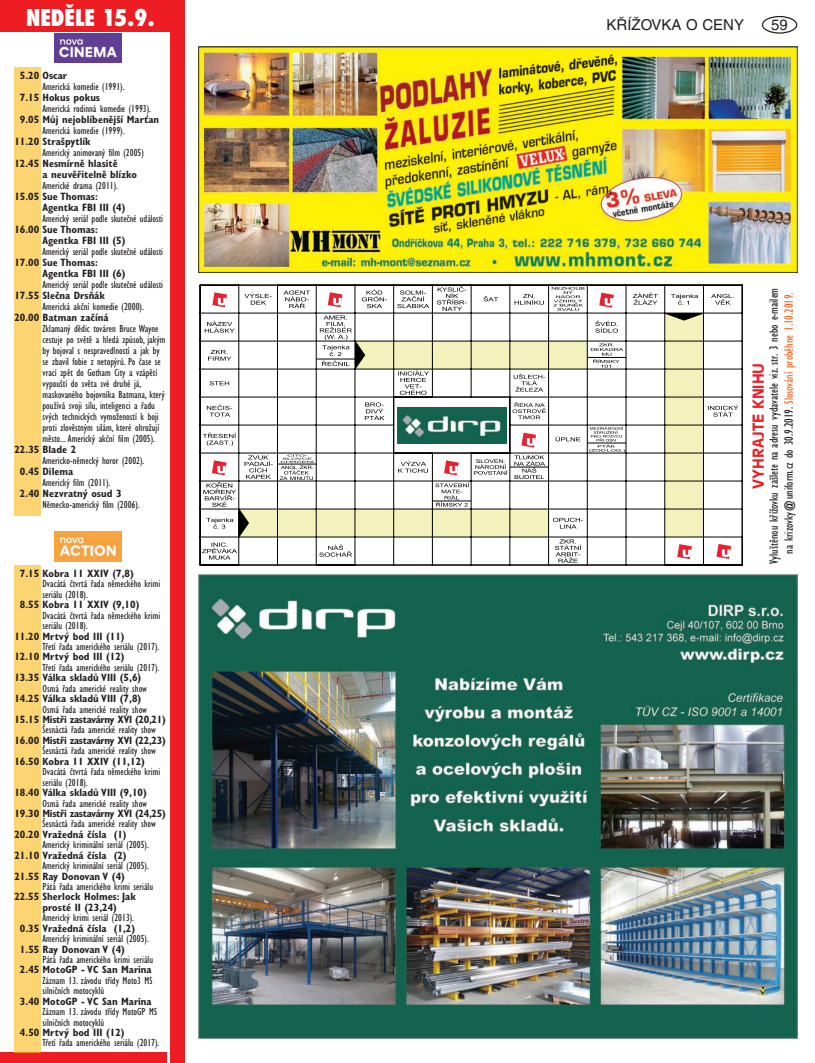
<style>
.page{position:relative;width:815px;height:1063px;background:#fff}
.page>*{position:absolute;margin:0;border:0;box-sizing:border-box;transform-origin:0 0}
.t1{font:800 condensed 22.5px "Futura";color:#fff}
.t2{font:15px "Helvetica CE";color:#231f20}
.t3{font:700 15px "Antique Olive CE";color:#ee1d23}
.t4{font:condensed 12.5px/15px "Gill Sans CE";color:#231f20;text-align:center}
.t5{font:condensed 10.62px/11px "Gill Sans CE";color:#231f20}
.t6{font:700 condensed 10.62px/11px "Gill Sans CE";color:#231f20}
.t7{font:700 condensed 10.62px "Gill Sans CE";letter-spacing:-.03em;color:#231f20}
.s1{color:#f36421}
</style>
<div class="page">
<div style="left:762px;top:16px;width:35px;height:18px;border:1px solid #231f20;border-radius:50%"></div>
<img style="left:198px;top:574px;width:599px;height:464px">
<img style="left:198px;top:46px;width:599px;height:227px">
<div style="left:0;top:0;width:184px;height:32px;background:#ee1d23"></div>
<img style="left:54px;top:34px;width:67px;height:29px">
<div style="left:170px;top:0;width:14px;height:1063px;background:#ee1d23"></div>
<div style="left:0;top:1052px;width:167px;height:11px;background:#ee1d23"></div>
<div style="left:14px;top:67px;width:27px;height:449px;background:#fdd472"></div>
<img style="left:54px;top:532px;width:67px;height:29px">
<div style="left:14px;top:565px;width:27px;height:487px;background:#fdd472"></div>
<div style="left:355px;top:509px;width:39px;height:28px;background:#f3f2bc"></div>
<svg style="left:633px;top:293px;width:25px;height:12px"></svg>
<div style="left:355px;top:341px;width:39px;height:28px;background:#f3f2bc"></div>
<hr style="left:626px;top:425px;width:39px;height:1px;background:#000001">
<hr style="left:355px;top:369px;width:39px;height:1px;background:#000001">
<hr style="left:355px;top:341px;width:39px;height:1px;background:#000001">
<hr style="left:626px;top:509px;width:39px;height:1px;background:#000001">
<hr style="left:626px;top:453px;width:39px;height:1px;background:#000001">
<hr style="left:626px;top:341px;width:39px;height:1px;background:#000001">
<hr style="left:626px;top:369px;width:39px;height:1px;background:#000001">
<hr style="left:355px;top:481px;width:39px;height:1px;background:#000001">
<hr style="left:355px;top:453px;width:39px;height:1px;background:#000001">
<hr style="left:355px;top:537px;width:39px;height:1px;background:#000001">
<hr style="left:355px;top:509px;width:39px;height:1px;background:#000001">
<hr style="left:626px;top:397px;width:39px;height:1px;background:#000001">
<hr style="left:626px;top:481px;width:39px;height:1px;background:#000001">
<hr style="left:626px;top:537px;width:39px;height:1px;background:#000001">
<hr style="left:239px;top:565px;width:38px;height:1px;background:#000001">
<hr style="left:394px;top:565px;width:38px;height:1px;background:#000001">
<hr style="left:587px;top:565px;width:39px;height:1px;background:#000001">
<hr style="left:471px;top:565px;width:39px;height:1px;background:#000001">
<hr style="left:355px;top:565px;width:39px;height:1px;background:#000001">
<hr style="left:432px;top:565px;width:39px;height:1px;background:#000001">
<hr style="left:626px;top:565px;width:39px;height:1px;background:#000001">
<hr style="left:510px;top:565px;width:39px;height:1px;background:#000001">
<hr style="left:355px;top:425px;width:39px;height:1px;background:#000001">
<hr style="left:355px;top:397px;width:39px;height:1px;background:#000001">
<hr style="left:200px;top:565px;width:39px;height:1px;background:#000001">
<hr style="left:355px;top:313px;width:39px;height:1px;background:#000001">
<hr style="left:355px;top:285px;width:39px;height:1px;background:#000001">
<hr style="left:626px;top:313px;width:39px;height:1px;background:#000001">
<hr style="left:626px;top:285px;width:39px;height:1px;background:#000001">
<hr style="left:703px;top:565px;width:39px;height:1px;background:#000001">
<hr style="left:665px;top:565px;width:38px;height:1px;background:#000001">
<hr style="left:316px;top:565px;width:39px;height:1px;background:#000001">
<hr style="left:549px;top:565px;width:38px;height:1px;background:#000001">
<hr style="left:277px;top:565px;width:39px;height:1px;background:#000001">
<svg style="left:200px;top:285px;width:187px;height:280px"></svg>
<svg style="left:393px;top:285px;width:234px;height:280px"></svg>
<svg style="left:664px;top:285px;width:79px;height:280px"></svg>
<img style="left:398px;top:407px;width:109px;height:36px">
<h1 class="t1" style="left:26px;top:2px;width:130px">NEDĚLE 15.9.</h1>
<p class="t6" style="left:20px;top:70px;width:49px">5.20 Oscar</p>
<p class="t5" style="left:43px;top:81px;width:84px">Americká komedie (1991).</p>
<p class="t6" style="left:20px;top:92px;width:82px">7.15 Hokus pokus</p>
<p class="t5" style="left:43px;top:103px;width:110px">Americká rodinná komedie (1993).</p>
<p class="t6" style="left:20px;top:114px;width:141px">9.05 Můj nejoblíbenější Marťan</p>
<p class="t5" style="left:43px;top:125px;width:84px">Americká komedie (1999).</p>
<p class="t6" style="left:14px;top:136px;width:78px">11.20 Strašpytlík</p>
<p class="t5" style="left:43px;top:147px;width:103px">Americký animovaný film (2005)</p>
<p class="t6" style="left:43px;top:158px;width:96px;text-indent:-28px">12.45 Nesmírně hlasitě<br>a neuvěřitelně blízko</p>
<p class="t5" style="left:43px;top:180px;width:77px">Americké drama (2011).</p>
<p class="t6" style="left:43px;top:191px;width:85px;text-indent:-28px">15.05 Sue Thomas:<br>Agentka FBI III (4)</p>
<p class="t5" style="left:43px;top:213px;width:122px">Americký seriál podle skutečné události</p>
<p class="t6" style="left:43px;top:224px;width:85px;text-indent:-28px">16.00 Sue Thomas:<br>Agentka FBI III (5)</p>
<p class="t5" style="left:43px;top:246px;width:122px">Americký seriál podle skutečné události</p>
<p class="t6" style="left:43px;top:257px;width:85px;text-indent:-28px">17.00 Sue Thomas:<br>Agentka FBI III (6)</p>
<p class="t5" style="left:43px;top:279px;width:122px">Americký seriál podle skutečné události</p>
<p class="t6" style="left:14px;top:290px;width:92px">17.55 Slečna Drsňák</p>
<p class="t5" style="left:43px;top:301px;width:103px">Americká akční komedie (2000).</p>
<p class="t6" style="left:14px;top:312px;width:96px">20.00 Batman začíná</p>
<p class="t5" style="left:43px;top:323px;width:124px">Zklamaný dědic továren Bruce Wayne cestuje po světě a hledá způsob, jakým by bojoval s nespravedlností a jak by se zbavil fobie z netopýrů. Po čase se vrací zpět do Gotham City a vzápětí vypouští do světa své druhé já, maskovaného bojovníka Batmana, který používá svoji sílu, inteligenci a řadu svých technických vymožeností k boji proti zlověstným silám, které ohrožují město... Americký akční film (2005).</p>
<p class="t6" style="left:14px;top:444px;width:63px">22.35 Blade 2</p>
<p class="t5" style="left:43px;top:455px;width:103px">Americko-německý horor (2002).</p>
<p class="t6" style="left:20px;top:466px;width:55px">0.45 Dilema</p>
<p class="t5" style="left:43px;top:477px;width:69px">Americký film (2011).</p>
<p class="t6" style="left:20px;top:488px;width:103px">2.40 Nezvratný osud 3</p>
<p class="t5" style="left:43px;top:499px;width:99px">Německo-americký film (2006).</p>
<p class="t6" style="left:20px;top:568px;width:116px">7.15 Kobra 11 XXIV (7,8)</p>
<p class="t5" style="left:43px;top:579px;width:119px;line-height:10.4px">Dvacátá čtvrtá řada německého krimi seriálu (2018).</p>
<p class="t6" style="left:20px;top:599px;width:121px">8.55 Kobra 11 XXIV (9,10)</p>
<p class="t5" style="left:43px;top:610px;width:119px;line-height:10.4px">Dvacátá čtvrtá řada německého krimi seriálu (2018).</p>
<p class="t6" style="left:14px;top:631px;width:112px">11.20 Mrtvý bod III (11)</p>
<p class="t5" style="left:43px;top:641px;width:118px">Třetí řada amerického seriálu (2017).</p>
<p class="t6" style="left:14px;top:651px;width:112px">12.10 Mrtvý bod III (12)</p>
<p class="t5" style="left:43px;top:662px;width:118px">Třetí řada amerického seriálu (2017).</p>
<p class="t6" style="left:14px;top:672px;width:129px">13.35 Válka skladů VIII (5,6)</p>
<p class="t5" style="left:43px;top:683px;width:106px">Osmá řada americké reality show</p>
<p class="t6" style="left:14px;top:693px;width:129px">14.25 Válka skladů VIII (7,8)</p>
<p class="t5" style="left:43px;top:704px;width:106px">Osmá řada americké reality show</p>
<p class="t7" style="left:14px;top:713px;width:153px">15.15 Mistři zastavárny XVI (20,21)</p>
<p class="t5" style="left:43px;top:724px;width:115px">Šesnáctá řada americké reality show</p>
<p class="t7" style="left:14px;top:734px;width:153px">16.00 Mistři zastavárny XVI (22,23)</p>
<p class="t5" style="left:43px;top:745px;width:115px">Šesnáctá řada americké reality show</p>
<p class="t6" style="left:14px;top:756px;width:132px">16.50 Kobra 11 XXIV (11,12)</p>
<p class="t5" style="left:43px;top:766px;width:119px;line-height:10.4px">Dvacátá čtvrtá řada německého krimi seriálu (2018).</p>
<p class="t6" style="left:14px;top:787px;width:134px">18.40 Válka skladů VIII (9,10)</p>
<p class="t5" style="left:43px;top:797px;width:106px">Osmá řada americké reality show</p>
<p class="t7" style="left:14px;top:807px;width:153px">19.30 Mistři zastavárny XVI (24,25)</p>
<p class="t5" style="left:43px;top:818px;width:115px">Šesnáctá řada americké reality show</p>
<p class="t6" style="left:14px;top:829px;width:114px">20.20 Vražedná čísla (1)</p>
<p class="t5" style="left:43px;top:839px;width:108px">Americký kriminální seriál (2005).</p>
<p class="t6" style="left:14px;top:850px;width:114px">21.10 Vražedná čísla (2)</p>
<p class="t5" style="left:43px;top:860px;width:108px">Americký kriminální seriál (2005).</p>
<p class="t6" style="left:14px;top:871px;width:112px">21.55 Ray Donovan V (4)</p>
<p class="t5" style="left:43px;top:881px;width:112px">Pátá řada amerického krimi seriálu</p>
<p class="t6" style="left:43px;top:892px;width:95px;line-height:10.4px;text-indent:-28px">22.55 Sherlock Holmes: Jak prosté II (23,24)</p>
<p class="t5" style="left:43px;top:912px;width:93px">Americký krimi seriál (2013).</p>
<p class="t6" style="left:20px;top:923px;width:117px">0.35 Vražedná čísla (1,2)</p>
<p class="t5" style="left:43px;top:933px;width:108px">Americký kriminální seriál (2005).</p>
<p class="t6" style="left:20px;top:944px;width:107px">1.55 Ray Donovan V (4)</p>
<p class="t5" style="left:43px;top:954px;width:112px">Pátá řada amerického krimi seriálu</p>
<p class="t6" style="left:20px;top:964px;width:133px">2.45 MotoGP - VC San Marina</p>
<p class="t5" style="left:43px;top:975px;width:111px;line-height:10.4px">Záznam 13. závodu třídy Moto3 MS silničních motocyklů</p>
<p class="t6" style="left:20px;top:996px;width:133px">3.40 MotoGP - VC San Marina</p>
<p class="t5" style="left:43px;top:1006px;width:116px;line-height:10.4px">Záznam 13. závodu třídy MotoGP MS silničních motocyklů</p>
<p class="t6" style="left:20px;top:1027px;width:106px">4.50 Mrtvý bod III (12)</p>
<p class="t5" style="left:43px;top:1037px;width:118px">Třetí řada amerického seriálu (2017).</p>
<h2 class="t2" style="left:606px;top:16px;width:139px">KŘÍŽOVKA O CENY</h2>
<h2 class="t2" style="left:771px;top:16px;width:18px">59</h2>
<p class="t4" style="left:766px;top:564px;width:277px;rotate:-90deg">Vyluštěnou křížovku zašlete na adresu vydavatele viz. str. 3 nebo e-mailem na krizovky@uniform.cz do 30.9.2019. <span class="s1">Slosování proběhne 1.10.2019.</span></p>
<h2 class="t3" style="left:750px;top:489px;width:127px;rotate:-90deg">VYHRAJTE KNIHU</h2>
</div>
